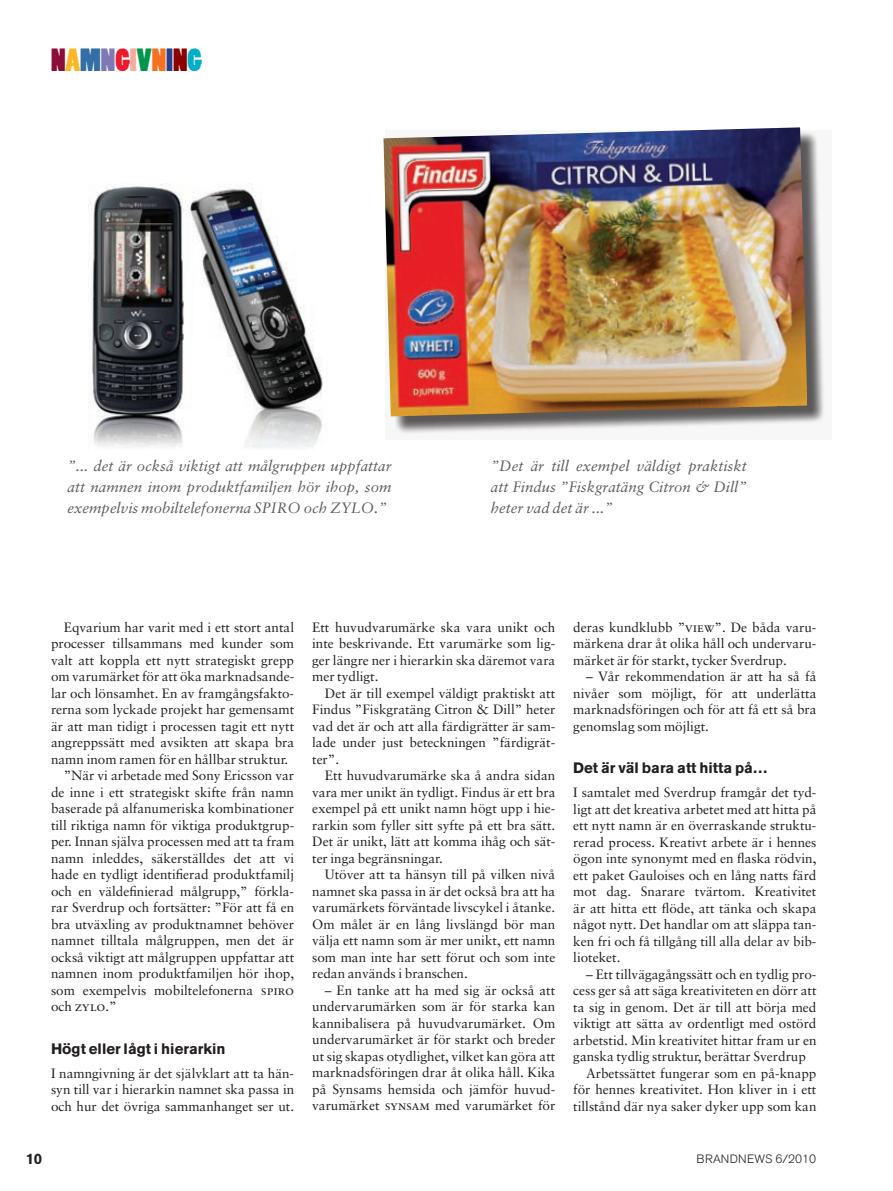
<style>
.page{position:relative;width:893px;height:1191px;background:#fff}
.page>*{position:absolute;margin:0;border:0;box-sizing:border-box;transform-origin:0 0}
.t1{font:30px "Poplar Std";color:#8d0d3a}
.t2{font:italic 15px/21px "Sabon";color:#5c5c5c;text-align:justify}
.t3{font:700 15px "Akzidenz Grotesk BE";color:#231f20}
.t4{font:13.5px/16.5px "Sabon";color:#231f20;text-align:justify}
.t5{font:300 12px "Akzidenz Grotesk BE";color:#231f20}
.s1{color:#fcb828}
.s2{color:#356ea4}
.s3{color:#8078b5}
.s4{color:#ee1b2c}
.s5{color:#f8aa9d}
.s6{color:#00944d}
.s7{color:#f37121}
.s8{color:#25408f}
.s9{color:#8b0202}
.s10{color:#00afca}
.s11{font-family:"Sabon Roman SC"}
</style>
<div class="page">
<img style="left:88px;top:184px;width:235px;height:265px">
<div style="left:386px;top:130px;width:447px;height:311px;background:#231f20;opacity:.75"></div>
<img style="left:383px;top:127px;width:424px;height:289px">
<h1 class="t1" style="left:51px;top:44px;width:153px">N<span class="s1">A</span><span class="s2">M</span><span class="s3">N</span><span class="s4">G</span><span class="s5">I</span><span class="s6">V</span><span class="s7">N</span><span class="s8">I</span><span class="s9">N</span><span class="s10">G</span></h1>
<p class="t2" style="left:67px;top:455px;width:326px">”... det är också viktigt att målgruppen uppfattar att namnen inom produktfamiljen hör ihop, som exempelvis mobiltelefonerna SPIRO och ZYLO.”</p>
<p class="t2" style="left:491px;top:455px;width:257px">”Det är till exempel väldigt praktiskt att Findus ”Fiskgratäng Citron &amp; Dill” heter vad det är ...”</p>
<p class="t4" style="left:64px;top:618px;width:232px">Eqvarium har varit med i ett stort antal</p>
<p class="t4" style="left:51px;top:635px;width:245px">processer tillsammans med kunder som</p>
<p class="t4" style="left:51px;top:651px;width:245px">valt att koppla ett nytt strategiskt grepp</p>
<p class="t4" style="left:51px;top:668px;width:245px">om varumärket för att öka marknadsande-</p>
<p class="t4" style="left:51px;top:684px;width:245px">lar och lönsamhet. En av framgångsfakto-</p>
<p class="t4" style="left:51px;top:701px;width:245px">rerna som lyckade projekt har gemensamt</p>
<p class="t4" style="left:51px;top:717px;width:245px">är att man tidigt i processen tagit ett nytt</p>
<p class="t4" style="left:51px;top:734px;width:245px">angreppssätt med avsikten att skapa bra</p>
<p class="t4" style="left:51px;top:750px;width:239px">namn inom ramen för en hållbar struktur.</p>
<p class="t4" style="left:64px;top:767px;width:232px">”När vi arbetade med Sony Ericsson var</p>
<p class="t4" style="left:51px;top:783px;width:245px">de inne i ett strategiskt skifte från namn</p>
<p class="t4" style="left:51px;top:800px;width:245px">baserade på alfanumeriska kombinationer</p>
<p class="t4" style="left:51px;top:816px;width:245px">till riktiga namn för viktiga produktgrup-</p>
<p class="t4" style="left:51px;top:833px;width:245px">per. Innan själva processen med att ta fram</p>
<p class="t4" style="left:51px;top:849px;width:245px">namn inleddes, säkerställdes det att vi</p>
<p class="t4" style="left:51px;top:866px;width:245px">hade en tydligt identifierad produktfamilj</p>
<p class="t4" style="left:51px;top:882px;width:245px">och en väldefinierad målgrupp,” förkla-</p>
<p class="t4" style="left:51px;top:899px;width:245px">rar Sverdrup och fortsätter: ”För att få en</p>
<p class="t4" style="left:51px;top:915px;width:245px">bra utväxling av produktnamnet behöver</p>
<p class="t4" style="left:51px;top:932px;width:245px">namnet tilltala målgruppen, men det är</p>
<p class="t4" style="left:51px;top:948px;width:245px">också viktigt att målgruppen uppfattar att</p>
<p class="t4" style="left:51px;top:965px;width:245px">namnen inom produktfamiljen hör ihop,</p>
<p class="t4" style="left:51px;top:981px;width:245px">som exempelvis mobiltelefonerna <span class="s11">spiro</span></p>
<p class="t4" style="left:51px;top:998px;width:67px">och <span class="s11">zylo</span>.”</p>
<p class="t3" style="left:51px;top:1040px;width:176px">Högt eller lågt i hierarkin</p>
<p class="t4" style="left:51px;top:1064px;width:245px">I namngivning är det självklart att ta hän&shy;syn till var i hierarkin namnet ska passa in och hur det övriga sammanhanget ser ut.</p>
<p class="t4" style="left:312px;top:618px;width:245px">Ett huvudvarumärke ska vara unikt och inte beskrivande. Ett varumärke som lig&shy;ger längre ner i hierarkin ska däremot vara mer tydligt.</p>
<p class="t4" style="left:312px;top:684px;width:245px;text-indent:13px">Det är till exempel väldigt praktiskt att Findus ”Fiskgratäng Citron &amp; Dill” heter vad det är och att alla färdigrätter är sam&shy;lade under just beteckningen ”färdigrät&shy;ter”.</p>
<p class="t4" style="left:312px;top:767px;width:245px;text-indent:13px">Ett huvudvarumärke ska å andra sidan vara mer unikt än tydligt. Findus är ett bra exempel på ett unikt namn högt upp i hie&shy;rarkin som fyller sitt syfte på ett bra sätt.<br>Det är unikt, lätt att komma ihåg och sät&shy;ter inga begränsningar.</p>
<p class="t4" style="left:312px;top:866px;width:245px;text-indent:13px">Utöver att ta hänsyn till på vilken nivå namnet ska passa in är det också bra att ha varumärkets förväntade livscykel i åtanke.<br>Om målet är en lång livslängd bör man välja ett namn som är mer unikt, ett namn som man inte har sett förut och som inte redan används i branschen.</p>
<p class="t4" style="left:312px;top:981px;width:245px;text-indent:13px">– En tanke att ha med sig är också att undervarumärken som är för starka kan kannibalisera på huvudvarumärket. Om undervarumärket är för starkt och breder ut sig skapas otydlighet, vilket kan göra att marknadsföringen drar åt olika håll. Kika på Synsams hemsida och jämför huvud&shy;varumärket <span class="s11">synsam</span> med varumärket för</p>
<p class="t4" style="left:573px;top:618px;width:245px">deras kundklubb ”<span class="s11">view</span>”. De båda varu&shy;märkena drar åt olika håll och undervaru&shy;märket är för starkt, tycker Sverdrup.</p>
<p class="t4" style="left:573px;top:668px;width:245px;text-indent:13px">– Vår rekommendation är att ha så få nivåer som möjligt, för att underlätta marknadsföringen och för att få ett så bra genomslag som möjligt.</p>
<p class="t3" style="left:573px;top:759px;width:196px">Det är väl bara att hitta på…</p>
<p class="t4" style="left:573px;top:784px;width:245px">I samtalet med Sverdrup framgår det tyd&shy;ligt att det kreativa arbetet med att hitta på ett nytt namn är en överraskande struktu&shy;rerad process. Kreativt arbete är i hennes ögon inte synonymt med en flaska rödvin, ett paket Gauloises och en lång natts färd mot dag. Snarare tvärtom. Kreativitet är att hitta ett flöde, att tänka och skapa något nytt. Det handlar om att släppa tan&shy;ken fri och få tillgång till alla delar av bib&shy;lioteket.</p>
<p class="t4" style="left:586px;top:965px;width:232px">– Ett tillvägagångssätt och en tydlig pro-</p>
<p class="t4" style="left:573px;top:982px;width:245px">cess ger så att säga kreativiteten en dörr att</p>
<p class="t4" style="left:573px;top:998px;width:245px">ta sig in genom. Det är till att börja med</p>
<p class="t4" style="left:573px;top:1015px;width:245px">viktigt att sätta av ordentligt med ostörd</p>
<p class="t4" style="left:573px;top:1031px;width:245px">arbetstid. Min kreativitet hittar fram ur en</p>
<p class="t4" style="left:573px;top:1048px;width:234px">ganska tydlig struktur, berättar Sverdrup</p>
<p class="t4" style="left:586px;top:1064px;width:232px">Arbetssättet fungerar som en på-knapp</p>
<p class="t4" style="left:573px;top:1081px;width:245px">för hennes kreativitet. Hon kliver in i ett</p>
<p class="t4" style="left:573px;top:1097px;width:245px">tillstånd där nya saker dyker upp som kan</p>
<p class="t3" style="left:25px;top:1149px;width:18px">10</p>
<p class="t5" style="left:696px;top:1152px;width:121px">BRANDNEWS 6/2010</p>
</div>
